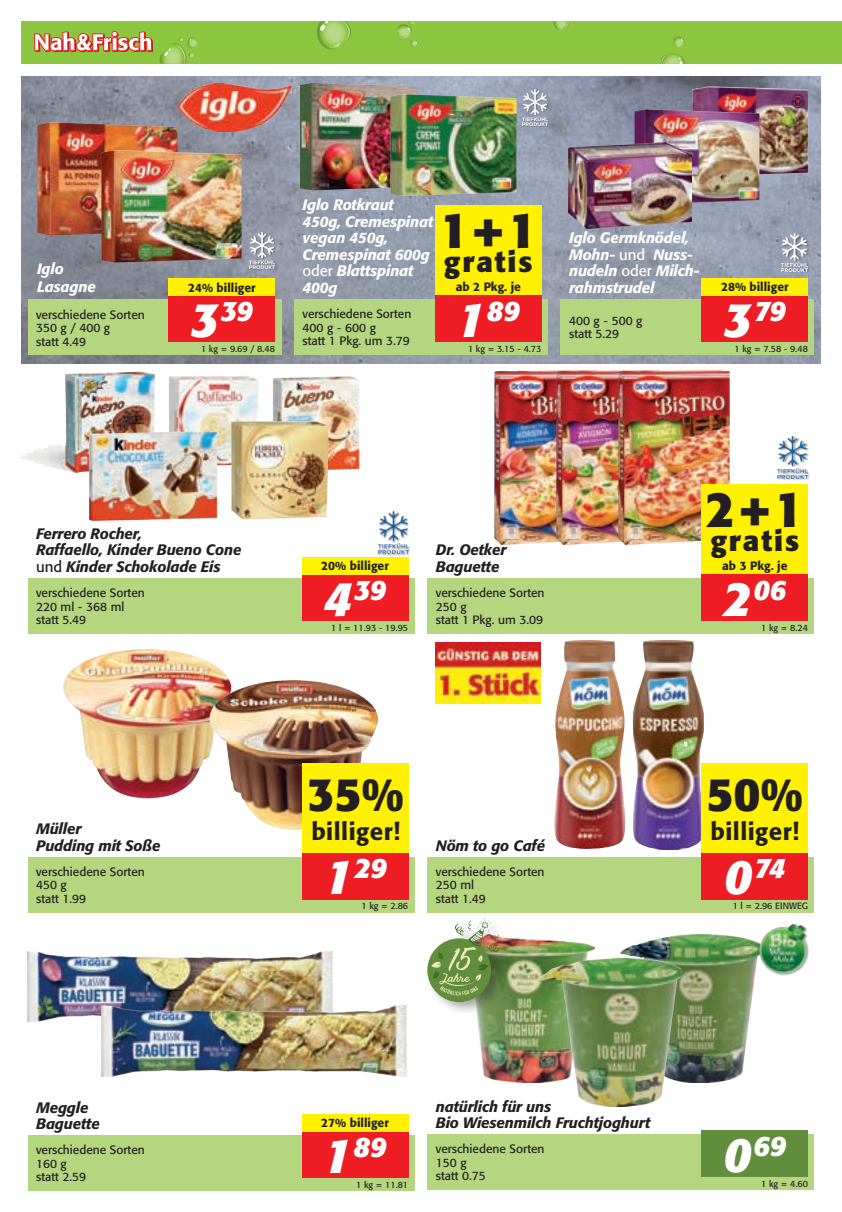
<style>
.page{position:relative;width:842px;height:1212px;background:#fff}
.page>*{position:absolute;margin:0;border:0;box-sizing:border-box;transform-origin:0 0}
.t1{font:700 49.5px "Formata Std";color:#231f20}
.t2{font:700 46.5px "Formata Std";color:#231f20}
.t3{font:700 28.5px "Formata Std";letter-spacing:.07em;color:#231f20}
.t4{font:italic 700 28.05px "Formata Std";letter-spacing:-.01em;color:#fff}
.t5{font:500 24px "Formata Std";letter-spacing:.02em;color:#231f20}
.t6{font:italic 500 15px/16.5px "Formata Std";letter-spacing:-.01em;color:#231f20}
.t7{font:italic 500 15px/16.5px "Formata Std";letter-spacing:-.01em;color:#fff}
.t8{font:12px/13.5px "Formata Std";color:#231f20}
.t9{font:500 12px "Formata Std";color:#231f20}
.t10{font:9px "Formata Std";color:#231f20}
.s1{font-weight:400;font-style:normal}
.s2{font-size:48px}
</style>
<div class="page">
<img style="left:21px;top:77px;width:800px;height:287px">
<img style="left:177px;top:83px;width:114px;height:49px">
<img style="left:273px;top:376px;width:86px;height:94px">
<img style="left:692px;top:86px;width:118px;height:90px">
<img style="left:477px;top:938px;width:117px;height:145px">
<img style="left:620px;top:934px;width:139px;height:149px">
<img style="left:37px;top:122px;width:141px;height:114px">
<div style="left:28px;top:300px;width:253px;height:55px;background:#b3d67f"></div>
<div style="left:250px;top:232px;width:26px;height:38px;background:#231f20;opacity:.4"></div>
<img style="left:250px;top:233px;width:25px;height:35px">
<div style="left:169px;top:296px;width:106px;height:46px;background:#ee1d23"></div>
<div style="left:169px;top:279px;width:106px;height:17px;background:#fff101"></div>
<img style="left:494px;top:370px;width:62px;height:175px">
<img style="left:556px;top:370px;width:62px;height:175px">
<img style="left:618px;top:370px;width:112px;height:175px">
<div style="left:427px;top:578px;width:387px;height:56px;background:#b3d67f"></div>
<div style="left:702px;top:574px;width:106px;height:47px;background:#ee1d23"></div>
<div style="left:702px;top:485px;width:106px;height:89px;background:#fff101"></div>
<div style="left:778px;top:436px;width:32px;height:45px;background:#231f20;opacity:.4"></div>
<img style="left:778px;top:436px;width:30px;height:43px">
<img style="left:21px;top:372px;width:134px;height:101px">
<img style="left:169px;top:376px;width:90px;height:90px">
<img style="left:231px;top:421px;width:98px;height:98px">
<div style="left:28px;top:578px;width:387px;height:56px;background:#b3d67f"></div>
<div style="left:302px;top:574px;width:106px;height:47px;background:#ee1d23"></div>
<div style="left:302px;top:557px;width:106px;height:17px;background:#fff101"></div>
<div style="left:378px;top:511px;width:33px;height:45px;background:#231f20;opacity:.4"></div>
<img style="left:378px;top:511px;width:30px;height:43px">
<img style="left:539px;top:958px;width:143px;height:148px">
<div style="left:427px;top:1134px;width:387px;height:56px;background:#b3d67f"></div>
<div style="left:702px;top:1130px;width:106px;height:47px;background:#618e3d"></div>
<div style="left:759px;top:923px;width:50px;height:52px;background:#231f20;opacity:.4"></div>
<img style="left:760px;top:923px;width:48px;height:50px">
<img style="left:28px;top:951px;width:304px;height:71px">
<img style="left:102px;top:1006px;width:304px;height:70px">
<div style="left:28px;top:1135px;width:387px;height:56px;background:#b3d67f"></div>
<div style="left:302px;top:1131px;width:106px;height:47px;background:#ee1d23"></div>
<div style="left:302px;top:1114px;width:106px;height:17px;background:#fff101"></div>
<img style="left:554px;top:640px;width:71px;height:209px">
<img style="left:633px;top:640px;width:71px;height:210px">
<div style="left:427px;top:857px;width:387px;height:55px;background:#b3d67f"></div>
<img style="left:63px;top:649px;width:166px;height:149px">
<img style="left:210px;top:680px;width:168px;height:150px">
<div style="left:28px;top:857px;width:387px;height:55px;background:#b3d67f"></div>
<img style="left:89px;top:431px;width:128px;height:90px">
<img style="left:300px;top:83px;width:117px;height:107px">
<div style="left:294px;top:299px;width:254px;height:56px;background:#b3d67f"></div>
<div style="left:522px;top:89px;width:27px;height:38px;background:#231f20;opacity:.4"></div>
<img style="left:522px;top:89px;width:26px;height:36px">
<div style="left:561px;top:299px;width:253px;height:56px;background:#b3d67f"></div>
<div style="left:782px;top:234px;width:28px;height:39px;background:#231f20;opacity:.4"></div>
<img style="left:782px;top:234px;width:26px;height:37px">
<div style="left:702px;top:295px;width:106px;height:47px;background:#ee1d23"></div>
<div style="left:702px;top:278px;width:106px;height:17px;background:#fff101"></div>
<img style="left:634px;top:109px;width:125px;height:95px">
<img style="left:568px;top:143px;width:124px;height:85px">
<img style="left:390px;top:94px;width:126px;height:102px">
<div style="left:425px;top:916px;width:89px;height:100px;background:#231f20;opacity:.4"></div>
<div style="left:427px;top:938px;width:64px;height:64px;background:#618e3d;border-radius:50%"></div>
<svg style="left:431px;top:918px;width:68px;height:77px"></svg>
<div style="left:435px;top:295px;width:106px;height:47px;background:#ee1d23"></div>
<div style="left:435px;top:206px;width:106px;height:89px;background:#fff101"></div>
<div style="left:303px;top:853px;width:106px;height:46px;background:#ee1d23"></div>
<div style="left:303px;top:763px;width:106px;height:90px;background:#fff101"></div>
<div style="left:702px;top:853px;width:106px;height:46px;background:#ee1d23"></div>
<div style="left:702px;top:763px;width:106px;height:90px;background:#fff101"></div>
<img style="left:101px;top:150px;width:141px;height:112px">
<div style="left:21px;top:21px;width:821px;height:43px;background:#8bc63e"></div>
<svg style="left:159px;top:37px;width:39px;height:27px"></svg>
<svg style="left:553px;top:21px;width:16px;height:9px"></svg>
<svg style="left:397px;top:21px;width:21px;height:26px"></svg>
<svg style="left:661px;top:36px;width:24px;height:28px"></svg>
<svg style="left:316px;top:21px;width:35px;height:29px"></svg>
<svg style="left:34px;top:31px;width:119px;height:21px"></svg>
<img style="left:435px;top:642px;width:105px;height:62px">
<p class="t7" style="left:37px;top:259px;width:60px;line-height:18px">Iglo<br>Lasagne</p>
<p class="t8" style="left:36px;top:307px;width:110px">verschiedene Sorten<br>350 g / 400 g<br>statt 4.49</p>
<p class="t9" style="left:188px;top:280px;width:69px">24% billiger</p>
<p class="t7" style="left:303px;top:197px;width:132px">Iglo Rotkraut<br>450g, Cremespinat vegan 450g,<br>Cremespinat 600g <span class="s1">oder</span> Blattspinat<br>400g</p>
<h1 class="t1" style="left:440px;top:199px;width:99px">1+1</h1>
<h3 class="t3" style="left:444px;top:244px;width:90px">gratis</h3>
<p class="t9" style="left:456px;top:279px;width:67px">ab 2 Pkg. je</p>
<p class="t7" style="left:569px;top:230px;width:132px">Iglo Germknödel,<br>Mohn- <span class="s1">und</span> Nuss&shy;nudeln <span class="s1">oder</span> Milch&shy;rahmstrudel</p>
<p class="t9" style="left:721px;top:279px;width:69px">28% billiger</p>
<h3 class="t4" style="left:191px;top:294px;width:64px"><span class="s2">3</span>39</h3>
<p class="t10" style="left:201px;top:343px;width:75px">1 kg = 9.69 / 8.48</p>
<p class="t8" style="left:303px;top:307px;width:110px">verschiedene Sorten<br>400 g - 600 g<br>statt 1 Pkg. um 3.79</p>
<h3 class="t4" style="left:457px;top:293px;width:64px"><span class="s2">1</span>89</h3>
<p class="t10" style="left:468px;top:343px;width:75px">1 kg = 3.15 - 4.73</p>
<p class="t8" style="left:569px;top:314px;width:75px">400 g - 500 g statt 5.29</p>
<h3 class="t4" style="left:724px;top:293px;width:64px"><span class="s2">3</span>79</h3>
<p class="t10" style="left:734px;top:343px;width:75px">1 kg = 7.58 - 9.48</p>
<p class="t6" style="left:36px;top:525px;width:207px">Ferrero Rocher,<br>Raffaello, Kinder Bueno Cone <span class="s1">und</span> Kinder Schokolade Eis</p>
<p class="t9" style="left:321px;top:558px;width:69px">20% billiger</p>
<p class="t6" style="left:436px;top:542px;width:72px">Dr. Oetker<br>Baguette</p>
<h1 class="t1" style="left:706px;top:478px;width:99px">2+1</h1>
<h3 class="t3" style="left:710px;top:523px;width:90px">gratis</h3>
<p class="t9" style="left:722px;top:558px;width:67px">ab 3 Pkg. je</p>
<p class="t8" style="left:36px;top:586px;width:110px">verschiedene Sorten<br>220 ml - 368 ml statt 5.49</p>
<h3 class="t4" style="left:324px;top:572px;width:64px"><span class="s2">4</span>39</h3>
<p class="t10" style="left:331px;top:622px;width:78px">1 l = 11.93 - 19.95</p>
<p class="t8" style="left:436px;top:586px;width:110px">verschiedene Sorten<br>250 g<br>statt 1 Pkg. um 3.09</p>
<h3 class="t4" style="left:723px;top:572px;width:64px"><span class="s2">2</span>06</h3>
<p class="t10" style="left:761px;top:622px;width:48px">1 kg = 8.24</p>
<p class="t6" style="left:36px;top:820px;width:126px">Müller<br>Pudding mit Soße</p>
<p class="t8" style="left:36px;top:864px;width:110px">verschiedene Sorten<br>450 g<br>statt 1.99</p>
<h2 class="t2" style="left:307px;top:766px;width:98px">35%</h2>
<h3 class="t5" style="left:311px;top:817px;width:90px">billiger!</h3>
<h3 class="t4" style="left:325px;top:851px;width:64px"><span class="s2">1</span>29</h3>
<p class="t10" style="left:361px;top:900px;width:48px">1 kg = 2.86</p>
<p class="t6" style="left:436px;top:837px;width:111px">Nöm to go Café</p>
<p class="t8" style="left:436px;top:864px;width:110px">verschiedene Sorten<br>250 ml<br>statt 1.49</p>
<h2 class="t2" style="left:706px;top:766px;width:98px">50%</h2>
<h3 class="t5" style="left:710px;top:817px;width:90px">billiger!</h3>
<h3 class="t4" style="left:724px;top:851px;width:63px"><span class="s2">0</span>74</h3>
<p class="t10" style="left:733px;top:900px;width:77px">1 l = 2.96 EINWEG</p>
<p class="t6" style="left:36px;top:1099px;width:65px">Meggle<br>Baguette</p>
<p class="t9" style="left:321px;top:1116px;width:69px">27% billiger</p>
<p class="t8" style="left:36px;top:1143px;width:110px">verschiedene Sorten<br>160 g<br>statt 2.59</p>
<h3 class="t4" style="left:324px;top:1129px;width:64px"><span class="s2">1</span>89</h3>
<p class="t10" style="left:356px;top:1179px;width:53px">1 kg = 11.81</p>
<p class="t6" style="left:436px;top:1098px;width:216px">natürlich für uns<br>Bio Wiesenmilch Fruchtjoghurt</p>
<p class="t8" style="left:436px;top:1142px;width:110px">verschiedene Sorten<br>150 g<br>statt 0.75</p>
<h3 class="t4" style="left:723px;top:1129px;width:64px"><span class="s2">0</span>69</h3>
<p class="t10" style="left:761px;top:1178px;width:48px">1 kg = 4.60</p>
</div>
